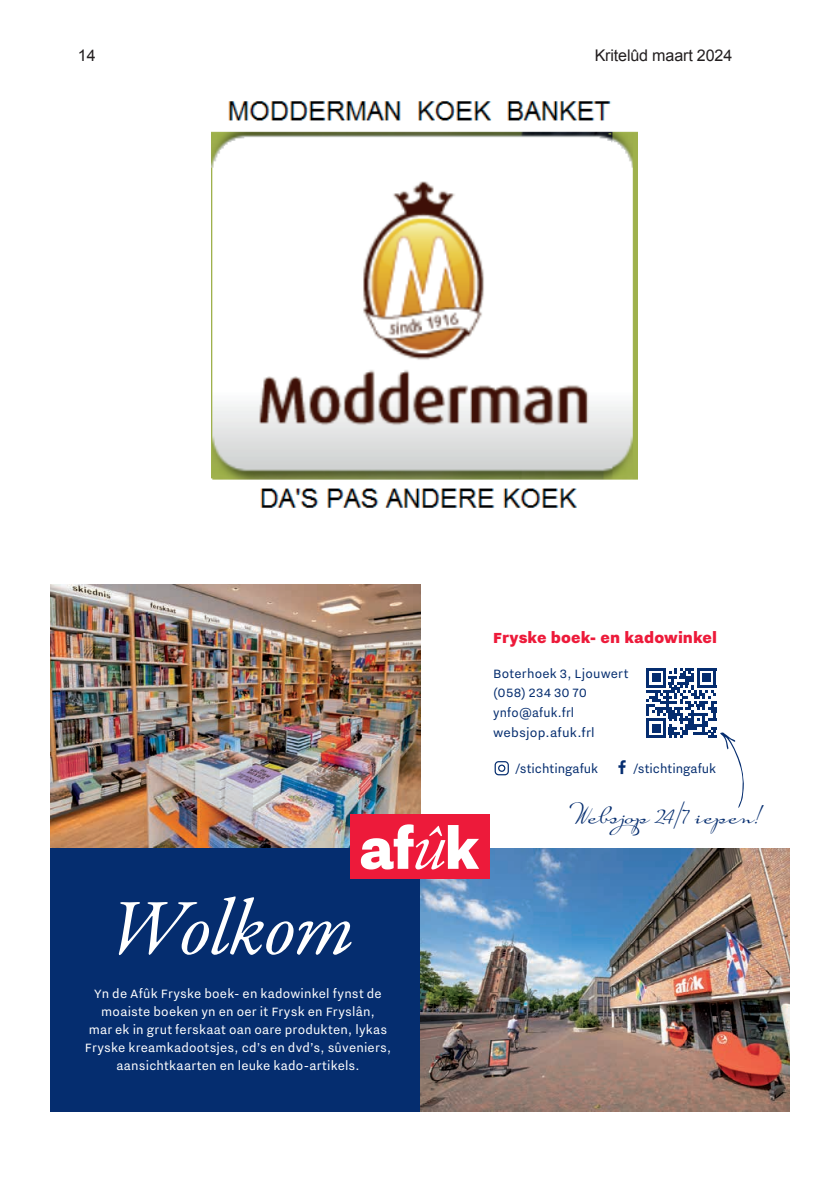
<style>
.page{position:relative;width:840px;height:1191px;background:#fff}
.page>*{position:absolute;margin:0;border:0;box-sizing:border-box;transform-origin:0 0}
.t1{font:26px "Suave Script Pro";letter-spacing:-.005em;color:#052d6f}
.t2{font:900 18px "Nitti Grotesk";letter-spacing:.005em;color:#ed1a3a}
.t3{font:16px "Arial";letter-spacing:-.01em;color:#231f20}
.t4{font:14.8px/17.8px "Nitti Grotesk";letter-spacing:.015em;color:#fff;text-align:center}
.t5{font:14.8px/19.8px "Nitti Grotesk";letter-spacing:.01em;color:#052d6f}
</style>
<div class="page">
<img style="left:50px;top:584px;width:370px;height:264px">
<img style="left:420px;top:848px;width:369px;height:263px">
<div style="left:50px;top:848px;width:369px;height:263px;background:#052d6f"></div>
<div style="left:350px;top:814px;width:139px;height:65px;background:#ed1a3a"></div>
<svg style="left:360px;top:824px;width:119px;height:45px"></svg>
<svg style="left:494px;top:761px;width:14px;height:14px"></svg>
<svg style="left:646px;top:668px;width:97px;height:140px"></svg>
<hr style="left:645px;top:735px;width:20px;height:3px;background:#052d6f">
<div style="left:651px;top:724px;width:8px;height:8px;background:#052d6f"></div>
<svg style="left:119px;top:896px;width:232px;height:59px"></svg>
<img style="left:211px;top:101px;width:426px;height:407px">
<p class="t3" style="left:78px;top:45px;width:19px">14</p>
<p class="t3" style="left:594px;top:45px;width:139px">Kritelûd maart 2024</p>
<p class="t2" style="left:493px;top:627px;width:225px">Fryske boek- en kadowinkel</p>
<p class="t5" style="left:493px;top:663px;width:137px">Boterhoek 3, Ljouwert (058) 234 30 70 ynfo@afuk.frl websjop.afuk.frl</p>
<p class="t5" style="left:515px;top:758px;width:84px">/stichtingafuk</p>
<p class="t5" style="left:633px;top:758px;width:84px">/stichtingafuk</p>
<p class="t4" style="left:85px;top:984px;width:307px">Yn de Afûk Fryske boek- en kadowinkel fynst de moaiste boeken yn en oer it Frysk en Fryslân,<br>mar ek in grut ferskaat oan oare produkten, lykas Fryske kreamkadootsjes, cd’s en dvd’s, sûveniers, aansichtkaarten en leuke kado-artikels.</p>
<h1 class="t1" style="left:572px;top:799px;width:192px">Websjop 24/7 iepen!</h1>
</div>
